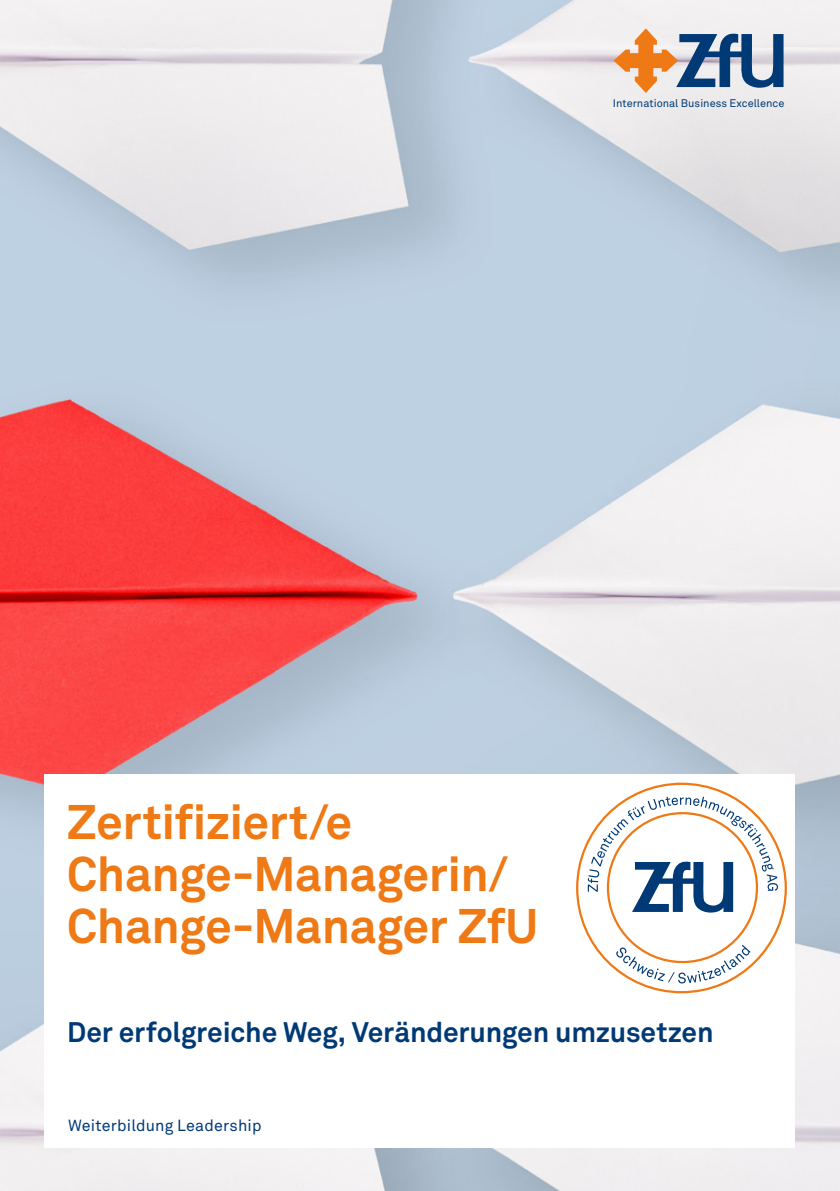
<style>
.page{position:relative;width:840px;height:1191px;background:#fff}
.page>*{position:absolute;margin:0;border:0;box-sizing:border-box;transform-origin:0 0}
.t1{font:700 48px/52px "Akkurat Office";letter-spacing:-.01em;color:#ef7914}
.t2{font:700 28px "Akkurat Office";letter-spacing:-.005em;color:#003a76}
.t3{font:16px "Akkurat Office";letter-spacing:.01em;color:#003a76}
.t4{font:11px "Akkurat Office";color:#003a76}
</style>
<div class="page">
<img style="left:0;top:0;width:839px;height:1191px">
<svg style="left:613px;top:28px;width:170px;height:65px;background:#aba8ab"></svg>
<div style="left:44px;top:774px;width:750px;height:373px;background:#fff"></div>
<svg style="left:576px;top:782px;width:210px;height:211px"></svg>
<svg style="left:587px;top:796px;width:190px;height:116px"></svg>
<svg style="left:616px;top:944px;width:134px;height:39px"></svg>
<p class="t4" style="left:612px;top:96px;width:173px">International Business Excellence</p>
<p class="t1" style="left:67px;top:796px;width:472px">Zertifiziert/e<br>Change-Managerin/<br>Change-Manager ZfU</p>
<p class="t2" style="left:67px;top:1014px;width:647px">Der erfolgreiche Weg, Veränderungen umzusetzen</p>
<p class="t3" style="left:68px;top:1116px;width:195px">Weiterbildung Leadership</p>
</div>
